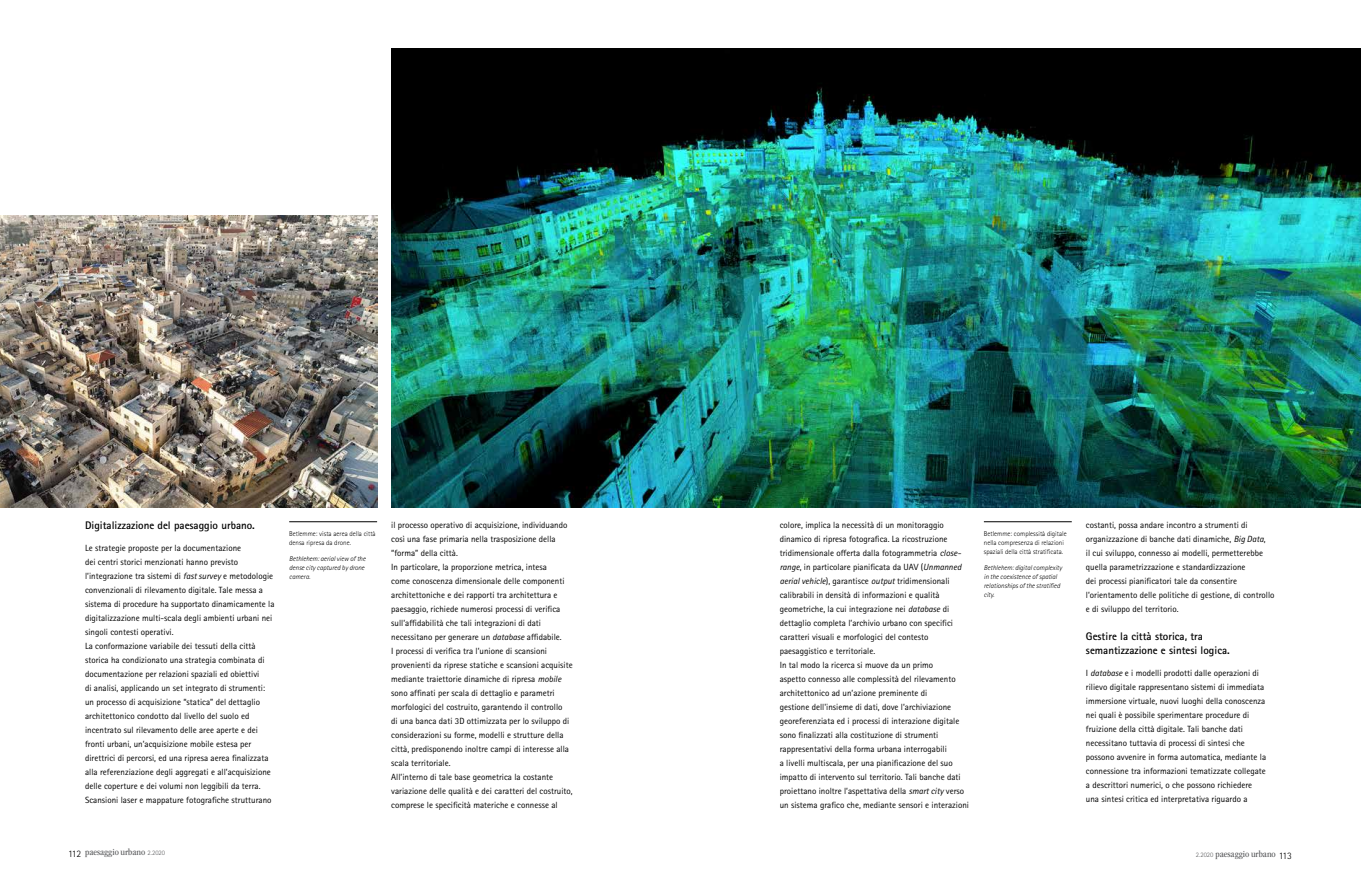
<style>
.page{position:relative;width:1361px;height:893px;background:#fff}
.page>*{position:absolute;margin:0;border:0;box-sizing:border-box;transform-origin:0 0}
.t1{font:700 11px/14px "Rotis Sans Serif Std";color:#000}
.t2{font:condensed 9.5px "ITC Garamond Std";color:#58595b}
.t3{font:9px/14px "Rotis Sans Serif Std";color:#000}
.t4{font:italic 300 7px/9px "Rotis Sans Serif Std";color:#000}
.t5{font:300 7px/9px "Rotis Sans Serif Std";color:#000}
.s1{font-style:italic}
.s2{font-family:"Rotis Sans Serif Std";font-weight:300;font-stretch:normal;font-size:9.9px;color:#000}
.s3{font-family:"Rotis Sans Serif Std";font-weight:300;font-stretch:normal;font-size:6.8px}
</style>
<div class="page">
<img style="left:0;top:215px;width:377px;height:292px">
<img style="left:391px;top:48px;width:970px;height:459px">
<hr style="left:289px;top:522px;width:88px;height:1px;background:#000">
<hr style="left:984px;top:522px;width:87px;height:1px;background:#000">
<p class="t1" style="left:85px;top:518px;width:171px">Digitalizzazione del paesaggio urbano.</p>
<p class="t3" style="left:85px;top:541px;width:191px">Le strategie proposte per la documentazione<br>dei centri storici menzionati hanno previsto l’integrazione tra sistemi di <span class="s1">fast survey</span> e metodologie convenzionali di rilevamento digitale. Tale messa a sistema di procedure ha supportato dinamicamente la digitalizzazione multi-scala degli ambienti urbani nei singoli contesti operativi.<br>La conformazione variabile dei tessuti della città storica ha condizionato una strategia combinata di documentazione per relazioni spaziali ed obiettivi<br>di analisi, applicando un set integrato di strumenti: un processo di acquisizione “statica” del dettaglio architettonico condotto dal livello del suolo ed incentrato sul rilevamento delle aree aperte e dei fronti urbani, un’acquisizione mobile estesa per direttrici di percorsi, ed una ripresa aerea finalizzata alla referenziazione degli aggregati e all’acquisizione delle coperture e dei volumi non leggibili da terra.<br>Scansioni laser e mappature fotografiche strutturano</p>
<p class="t3" style="left:391px;top:518px;width:183px">il processo operativo di acquisizione, individuando così una fase primaria nella trasposizione della “forma” della città.<br>In particolare, la proporzione metrica, intesa<br>come conoscenza dimensionale delle componenti architettoniche e dei rapporti tra architettura e paesaggio, richiede numerosi processi di verifica sull’affidabilità che tali integrazioni di dati necessitano per generare un <span class="s1">database</span> affidabile.<br>I processi di verifica tra l’unione di scansioni provenienti da riprese statiche e scansioni acquisite mediante traiettorie dinamiche di ripresa <span class="s1">mobile </span>sono affinati per scala di dettaglio e parametri morfologici del costruito, garantendo il controllo<br>di una banca dati 3D ottimizzata per lo sviluppo di considerazioni su forme, modelli e strutture della città, predisponendo inoltre campi di interesse alla scala territoriale.<br>All’interno di tale base geometrica la costante variazione delle qualità e dei caratteri del costruito, comprese le specificità materiche e connesse al</p>
<p class="t3" style="left:780px;top:518px;width:191px">colore, implica la necessità di un monitoraggio dinamico di ripresa fotografica. La ricostruzione tridimensionale offerta dalla fotogrammetria <span class="s1">close&shy;range</span>, in particolare pianificata da UAV (<span class="s1">Unmanned aerial vehicle</span>), garantisce <span class="s1">output</span> tridimensionali calibrabili in densità di informazioni e qualità geometriche, la cui integrazione nei <span class="s1">database</span> di dettaglio completa l’archivio urbano con specifici caratteri visuali e morfologici del contesto paesaggistico e territoriale.<br>In tal modo la ricerca si muove da un primo<br>aspetto connesso alle complessità del rilevamento architettonico ad un’azione preminente di<br>gestione dell'insieme di dati, dove l’archiviazione georeferenziata ed i processi di interazione digitale sono finalizzati alla costituzione di strumenti rappresentativi della forma urbana interrogabili<br>a livelli multiscala, per una pianificazione del suo impatto di intervento sul territorio. Tali banche dati proiettano inoltre l’aspettativa della <span class="s1">smart city</span> verso un sistema grafico che, mediante sensori e interazioni</p>
<p class="t3" style="left:1086px;top:518px;width:190px">costanti, possa andare incontro a strumenti di organizzazione di banche dati dinamiche, <span class="s1">Big Data</span>,<br>il cui sviluppo, connesso ai modelli, permetterebbe quella parametrizzazione e standardizzazione<br>dei processi pianificatori tale da consentire l’orientamento delle politiche di gestione, di controllo e di sviluppo del territorio.</p>
<p class="t5" style="left:289px;top:529px;width:88px">Betlemme: vista aerea della città densa ripresa da drone.</p>
<p class="t5" style="left:984px;top:529px;width:84px">Betlemme: complessità digitale nella compresenza di relazioni spaziali della città stratificata.</p>
<p class="t4" style="left:289px;top:555px;width:78px">Bethlehem: aerial view of the dense city captured by drone camera.</p>
<p class="t4" style="left:984px;top:564px;width:80px">Bethlehem: digital complexity in the coexistence of spatial relationships of the stratified city.</p>
<p class="t1" style="left:1086px;top:629px;width:145px">Gestire la città storica, tra semantizzazione e sintesi logica.</p>
<p class="t3" style="left:1086px;top:666px;width:182px">I <span class="s1">database</span> e i modelli prodotti dalle operazioni di rilievo digitale rappresentano sistemi di immediata immersione virtuale, nuovi luoghi della conoscenza nei quali è possibile sperimentare procedure di fruizione della città digitale. Tali banche dati necessitano tuttavia di processi di sintesi che possono avvenire in forma automatica, mediante la connessione tra informazioni tematizzate collegate a descrittori numerici, o che possono richiedere una sintesi critica ed interpretativa riguardo a</p>
<p class="t2" style="left:68px;top:847px;width:98px"><span class="s2">112</span> paesaggio urbano <span class="s3">2.2020</span></p>
<p class="t2" style="left:1196px;top:848px;width:98px"><span class="s3">2.2020</span> paesaggio urbano <span class="s2">113</span></p>
</div>
